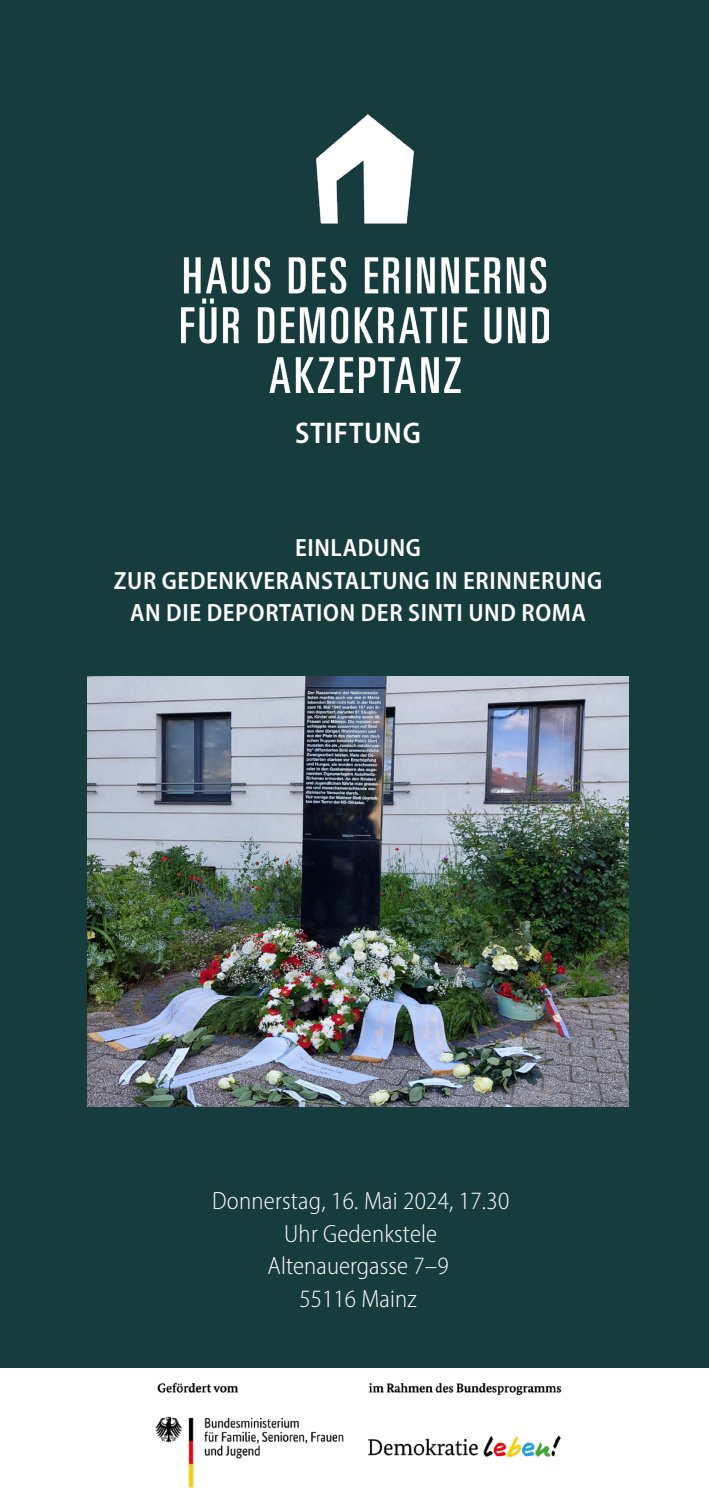
<style>
.page{position:relative;width:709px;height:1503px;background:#fff}
.page>*{position:absolute;margin:0;border:0;box-sizing:border-box;transform-origin:0 0}
.t1{font:600 semi-condensed 30px "Myriad Pro";letter-spacing:.025em;color:#fff}
.t2{font:600 semi-condensed 25px/32.5px "Myriad Pro";letter-spacing:.025em;color:#fff;text-align:center}
.t3{font:300 semi-condensed 25px/32.5px "Myriad Pro";letter-spacing:.005em;color:#fff;text-align:center}
</style>
<div class="page">
<div style="left:0;top:0;width:709px;height:1502px;background:#173c3e"></div>
<img style="left:181px;top:114px;width:368px;height:279px">
<div style="left:0;top:1368px;width:709px;height:134px;background:#fff"></div>
<img style="left:155px;top:1382px;width:407px;height:106px">
<img style="left:88px;top:676px;width:540px;height:430px">
<p class="t1" style="left:295px;top:414px;width:127px">STIFTUNG</p>
<p class="t2" style="left:114px;top:531px;width:490px">EINLADUNG<br>ZUR GEDENKVERANSTALTUNG IN ERINNERUNG<br>AN DIE DEPORTATION DER SINTI UND ROMA</p>
<p class="t3" style="left:212px;top:1184px;width:298px">Donnerstag, 16. Mai 2024, 17.30<br>Uhr Gedenkstele<br>Altenauergasse 7–9<br>55116 Mainz</p>
</div>
